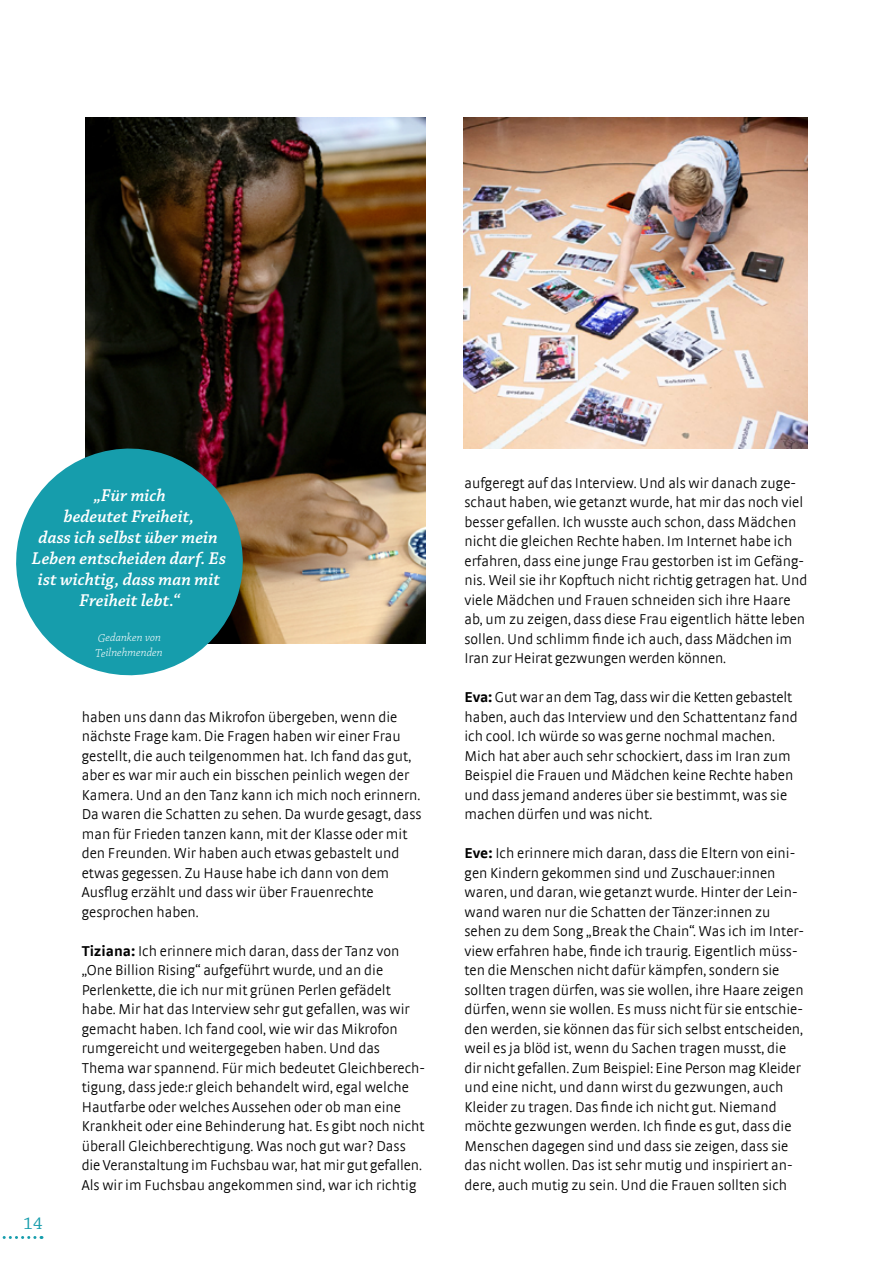
<style>
.page{position:relative;width:893px;height:1263px;background:#fff}
.page>*{position:absolute;margin:0;border:0;box-sizing:border-box;transform-origin:0 0}
.t1{font:italic 600 18px/21px "Chaparral Pro";color:#fff;text-align:center}
.t2{font:18px "Chaparral Pro";color:#169dac}
.t3{font:300 15px/19.5px "Strada";color:#000}
.t4{font:italic 300 12px/15px "Chaparral Pro";color:#fff}
.s1{font-weight:700}
</style>
<div class="page">
<img style="left:85px;top:117px;width:340px;height:527px">
<img style="left:464px;top:117px;width:344px;height:331px">
<svg style="left:2px;top:1236px;width:33px;height:3px"></svg>
<svg style="left:16px;top:434px;width:241px;height:242px;fill:#169dac"></svg>
<p class="t1" style="left:32px;top:485px;width:196px">„Für mich<br>bedeutet Freiheit,<br>dass ich selbst über mein<br>Leben entscheiden darf. Es ist wichtig, dass man mit<br>Freiheit lebt.“</p>
<p class="t4" style="left:95px;top:631px;width:69px;rotate:-1deg">Gedanken von<br>Teilnehmenden</p>
<p class="t2" style="left:24px;top:1213px;width:20px">14</p>
<p class="t3" style="left:82px;top:707px;width:341px">haben uns dann das Mikrofon übergeben, wenn die nächste Frage kam. Die Fragen haben wir einer Frau gestellt, die auch teilgenommen hat. Ich fand das gut, aber es war mir auch ein bisschen peinlich wegen der Kamera. Und an den Tanz kann ich mich noch erinnern.<br>Da waren die Schatten zu sehen. Da wurde gesagt, dass man für Frieden tanzen kann, mit der Klasse oder mit den Freunden. Wir haben auch etwas gebastelt und etwas gegessen. Zu Hause habe ich dann von dem Ausflug erzählt und dass wir über Frauenrechte gesprochen haben.</p>
<p class="t3" style="left:82px;top:941px;width:345px"><span class="s1">Tiziana:</span> Ich erinnere mich daran, dass der Tanz von „One Billion Rising“ aufgeführt wurde, und an die Perlenkette, die ich nur mit grünen Perlen gefädelt habe. Mir hat das Interview sehr gut gefallen, was wir gemacht haben. Ich fand cool, wie wir das Mikrofon rumgereicht und weitergegeben haben. Und das Thema war spannend. Für mich bedeutet Gleichberech&shy;tigung, dass jede:r gleich behandelt wird, egal welche Hautfarbe oder welches Aussehen oder ob man eine Krankheit oder eine Behinderung hat. Es gibt noch nicht überall Gleichberechtigung. Was noch gut war? Dass die Veranstaltung im Fuchsbau war, hat mir gut gefallen.<br>Als wir im Fuchsbau angekommen sind, war ich richtig</p>
<p class="t3" style="left:464px;top:473px;width:345px">aufgeregt auf das Interview. Und als wir danach zuge&shy;schaut haben, wie getanzt wurde, hat mir das noch viel besser gefallen. Ich wusste auch schon, dass Mädchen nicht die gleichen Rechte haben. Im Internet habe ich erfahren, dass eine junge Frau gestorben ist im Gefäng&shy;nis. Weil sie ihr Kopftuch nicht richtig getragen hat. Und viele Mädchen und Frauen schneiden sich ihre Haare ab, um zu zeigen, dass diese Frau eigentlich hätte leben sollen. Und schlimm finde ich auch, dass Mädchen im Iran zur Heirat gezwungen werden können.</p>
<p class="t3" style="left:464px;top:687px;width:335px"><span class="s1">Eva:</span> Gut war an dem Tag, dass wir die Ketten gebastelt haben, auch das Interview und den Schattentanz fand ich cool. Ich würde so was gerne nochmal machen.<br>Mich hat aber auch sehr schockiert, dass im Iran zum Beispiel die Frauen und Mädchen keine Rechte haben und dass jemand anderes über sie bestimmt, was sie machen dürfen und was nicht.</p>
<p class="t3" style="left:464px;top:843px;width:341px"><span class="s1">Eve:</span> Ich erinnere mich daran, dass die Eltern von eini&shy;gen Kindern gekommen sind und Zuschauer:innen waren, und daran, wie getanzt wurde. Hinter der Lein&shy;wand waren nur die Schatten der Tänzer:innen zu sehen zu dem Song „Break the Chain“. Was ich im Inter&shy;view erfahren habe, finde ich traurig. Eigentlich müss&shy;ten die Menschen nicht dafür kämpfen, sondern sie sollten tragen dürfen, was sie wollen, ihre Haare zeigen dürfen, wenn sie wollen. Es muss nicht für sie entschie&shy;den werden, sie können das für sich selbst entscheiden, weil es ja blöd ist, wenn du Sachen tragen musst, die dir nicht gefallen. Zum Beispiel: Eine Person mag Kleider und eine nicht, und dann wirst du gezwungen, auch Kleider zu tragen. Das finde ich nicht gut. Niemand möchte gezwungen werden. Ich finde es gut, dass die Menschen dagegen sind und dass sie zeigen, dass sie das nicht wollen. Das ist sehr mutig und inspiriert an&shy;dere, auch mutig zu sein. Und die Frauen sollten sich</p>
</div>
